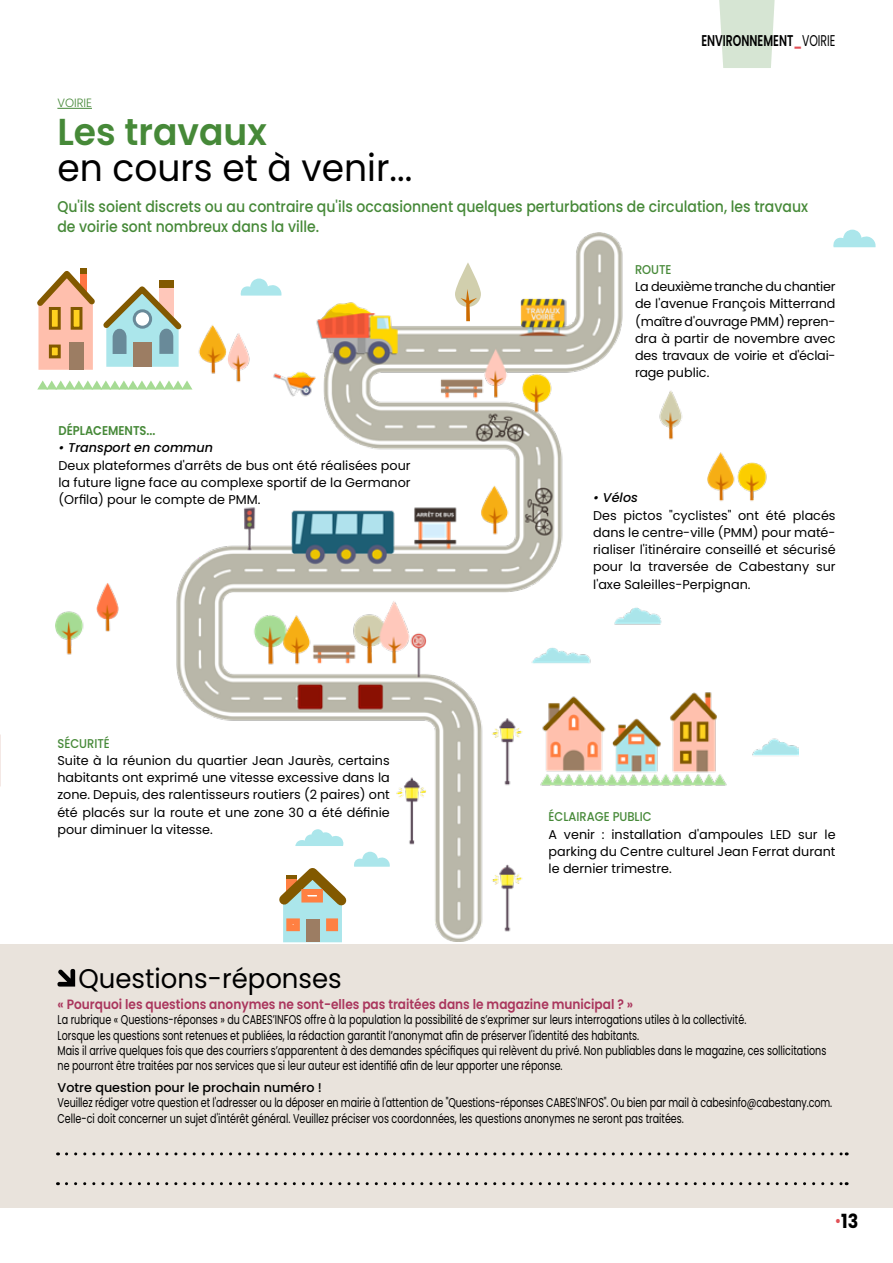
<style>
.page{position:relative;width:893px;height:1263px;background:#fff}
.page>*{position:absolute;margin:0;border:0;box-sizing:border-box;transform-origin:0 0}
.t1{font:37.5px "Poppins";color:#000;scale:.96 1}
.t2{font:600 37.5px "Poppins";color:#468938;scale:.96 1}
.t3{font:27px "Poppins";color:#000;scale:.96 1}
.t4{font:700 19.5px "Poppins";color:#000;scale:.9 1}
.t5{font:500 15.6px/20.2px "Poppins";color:#468938;scale:.9 1}
.t6{font:600 15.6px "Poppins";color:#000;scale:.7 1}
.t7{font:600 13.5px "Poppins";color:#aa365d;scale:.9 1}
.t8{font:12.75px/15.3px "Poppins";color:#000;scale:.75 1}
.t9{font:12.75px/17.2px "Poppins";color:#000;text-align:justify}
.t10{font:500 12.75px "Poppins";color:#000}
.t11{font:500 12.75px "Poppins";color:#468938;scale:.9 1}
.t12{font:italic 500 12.75px "Poppins";color:#000}
.t13{font:600 12.75px "Poppins";color:#468938;scale:.9 1}
.t14{font:300 12px "Poppins";color:#468938;scale:.96 1}
.s1{color:#e15056}
.s2{font-weight:400}
.s3{font-weight:600;font-size:15px;color:#e15056}
</style>
<div class="page">
<div style="left:0;top:944px;width:893px;height:263px;background:#e9e3dc"></div>
<svg style="left:57px;top:969px;width:18px;height:17px"></svg>
<svg style="left:67px;top:1152px;width:780px;height:3px"></svg>
<svg style="left:66px;top:1182px;width:781px;height:3px"></svg>
<img style="left:56px;top:233px;width:742px;height:709px">
<svg style="left:833px;top:230px;width:43px;height:17px"></svg>
<svg style="left:455px;top:262px;width:26px;height:45px"></svg>
<svg style="left:461px;top:289px;width:16px;height:32px"></svg>
<svg style="left:295px;top:829px;width:48px;height:17px"></svg>
<svg style="left:270px;top:852px;width:120px;height:90px"></svg>
<svg style="left:286px;top:918px;width:14px;height:13px"></svg>
<svg style="left:326px;top:918px;width:12px;height:13px"></svg>
<svg style="left:301px;top:889px;width:22px;height:13px"></svg>
<div style="left:306px;top:920px;width:13px;height:22px;background:#9c7d63"></div>
<svg style="left:240px;top:278px;width:42px;height:18px"></svg>
<svg style="left:37px;top:380px;width:155px;height:9px"></svg>
<svg style="left:37px;top:265px;width:150px;height:105px"></svg>
<svg style="left:719px;top:0;width:56px;height:68px;background:#d9e7d6"></svg>
<img style="left:0;top:417px;width:1px;height:443px">
<hr style="left:57px;top:108px;width:35px;height:1px;background:#468938">
<p class="t14" style="left:57px;top:96px;width:37px">VOIRIE</p>
<h1 class="t2" style="left:57px;top:110px;width:220px">Les travaux</h1>
<h1 class="t1" style="left:57px;top:146px;width:371px">en cours et à venir...</h1>
<p class="t6" style="left:701px;top:32px;width:193px">ENVIRONNEMENT<span class="s1">_</span><span class="s2">VOIRIE</span></p>
<p class="t5" style="left:57px;top:196px;width:836px">Qu'ils soient discrets ou au contraire qu'ils occasionnent quelques perturbations de circulation, les travaux de voirie sont nombreux dans la ville.</p>
<p class="t13" style="left:58px;top:423px;width:109px">DÉPLACEMENTS...</p>
<p class="t12" style="left:58px;top:440px;width:156px">• Transport en commun</p>
<p class="t9" style="left:58px;top:457px;width:354px">Deux plateformes d'arrêts de bus ont été réalisées pour la future ligne face au complexe sportif de la Germanor (Orfila) pour le compte de PMM.</p>
<p class="t11" style="left:57px;top:736px;width:60px">SÉCURITÉ</p>
<p class="t9" style="left:57px;top:752px;width:334px">Suite à la réunion du quartier Jean Jaurès, certains habitants ont exprimé une vitesse excessive dans la zone. Depuis, des ralentisseurs routiers (2 paires) ont été placés sur la route et une zone 30 a été définie pour diminuer la vitesse.</p>
<p class="t11" style="left:635px;top:262px;width:42px">ROUTE</p>
<p class="t9" style="left:635px;top:278px;width:202px">La deuxième tranche du chantier de l'avenue François Mitterrand (maître d'ouvrage PMM) repren&shy;dra à partir de novembre avec des travaux de voirie et d'éclai&shy;rage public.</p>
<p class="t12" style="left:593px;top:491px;width:46px">• Vélos</p>
<p class="t9" style="left:593px;top:507px;width:244px">Des pictos "cyclistes" ont été placés dans le centre-ville (PMM) pour maté&shy;rialiser l'itinéraire conseillé et sécurisé pour la traversée de Cabestany sur l'axe Saleilles-Perpignan.</p>
<p class="t11" style="left:549px;top:809px;width:116px">ÉCLAIRAGE PUBLIC</p>
<p class="t9" style="left:549px;top:825px;width:289px">A venir : installation d'ampoules LED sur le parking du Centre culturel Jean Ferrat durant le dernier trimestre.</p>
<h2 class="t3" style="left:78px;top:963px;width:276px">Questions-réponses</h2>
<p class="t7" style="left:58px;top:996px;width:641px">« Pourquoi les questions anonymes ne sont-elles pas traitées dans le magazine municipal ? »</p>
<p class="t8" style="left:58px;top:1012px;width:1027px">La rubrique « Questions-réponses » du CABES’INFOS offre à la population la possibilité de s’exprimer sur leurs interrogations utiles à la collectivité.<br>Lorsque les questions sont retenues et publiées, la rédaction garantit l’anonymat afin de préserver l'identité des habitants.<br>Mais il arrive quelques fois que des courriers s’apparentent à des demandes spécifiques qui relèvent du privé. Non publiables dans le magazine, ces sollicitations ne pourront être traitées par nos services que si leur auteur est identifié afin de leur apporter une réponse.</p>
<p class="t10" style="left:58px;top:1080px;width:266px">Votre question pour le prochain numéro !</p>
<p class="t8" style="left:58px;top:1095px;width:1034px">Veuillez rédiger votre question et l'adresser ou la déposer en mairie à l'attention de "Questions-réponses CABES'INFOS". Ou bien par mail à cabesinfo@cabestany.com.<br>Celle-ci doit concerner un sujet d'intérêt général. Veuillez préciser vos coordonnées, les questions anonymes ne seront pas traitées.</p>
<h3 class="t4" style="left:835px;top:1209px;width:28px"><span class="s3">•</span>13</h3>
</div>
